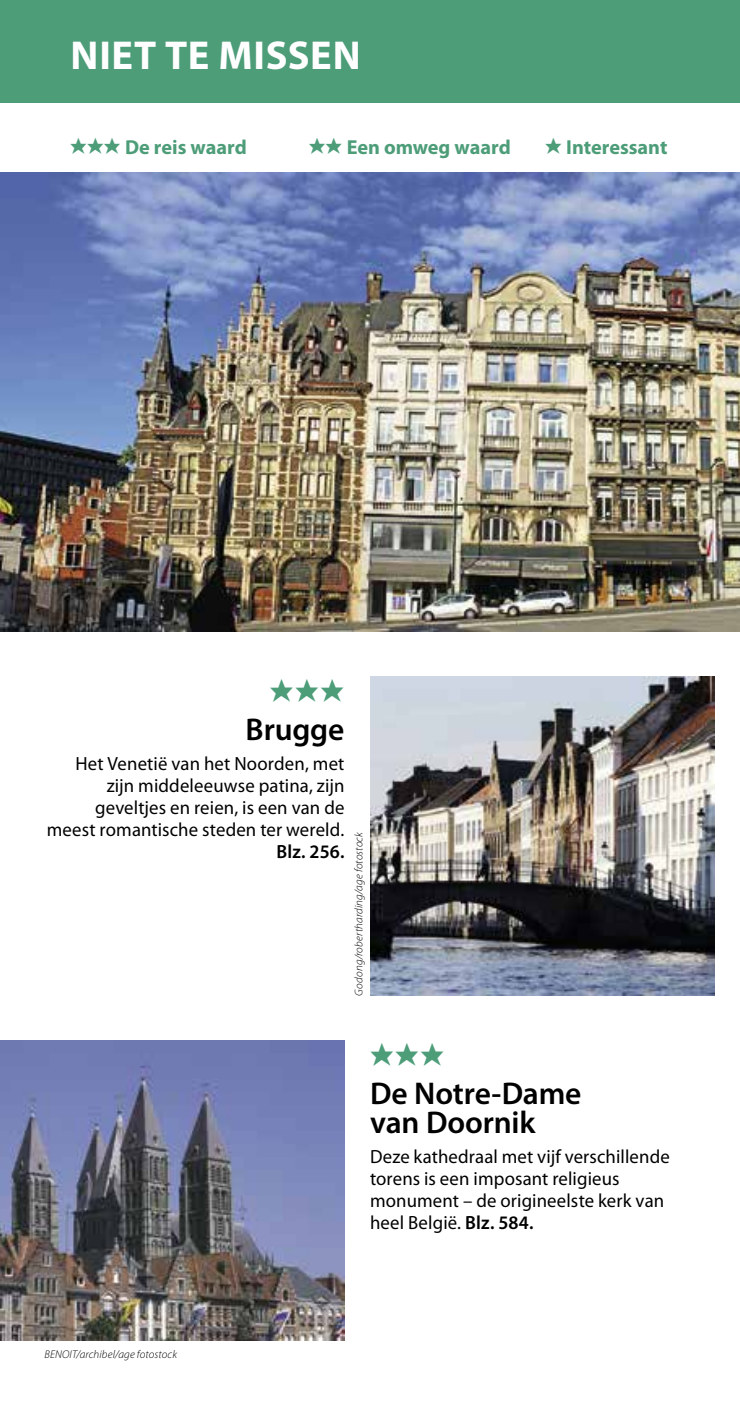
<style>
.page{position:relative;width:740px;height:1404px;background:#fff}
.page>*{position:absolute;margin:0;border:0;box-sizing:border-box;transform-origin:0 0}
.t1{font:700 40.5px "Myriad Pro";letter-spacing:.02em;color:#fff}
.t2{font:38.25px "Michelin";letter-spacing:.035em;color:#4d9d79}
.t3{font:600 31.5px/29.2px "Myriad Pro";letter-spacing:-.005em;color:#000}
.t4{font:700 20.25px "Myriad Pro";color:#4d9d79}
.t5{font:19.12px/21.8px "Myriad Pro";letter-spacing:.01em;color:#000}
.t6{font:600 19.12px "Myriad Pro";letter-spacing:.005em;color:#000}
.t7{font:italic 300 11.25px "Myriad Pro";letter-spacing:.01em;color:#000}
.s1{font-family:"Michelin";font-weight:400;font-size:27px}
.s2{font-weight:600}
</style>
<div class="page">
<div style="left:0;top:0;width:740px;height:102px;background:#4d9d79"></div>
<img style="left:0;top:1040px;width:344px;height:299px">
<img style="left:370px;top:676px;width:344px;height:319px">
<img style="left:0;top:172px;width:740px;height:459px">
<h1 class="t1" style="left:71px;top:29px;width:292px">NIET TE MISSEN</h1>
<p class="t4" style="left:70px;top:133px;width:178px"><span class="s1">aaa</span> De reis waard</p>
<p class="t4" style="left:309px;top:133px;width:204px"><span class="s1">aa</span> Een omweg waard</p>
<p class="t4" style="left:545px;top:133px;width:124px"><span class="s1">a</span> Interessant</p>
<h2 class="t2" style="left:270px;top:665px;width:76px">aaa</h2>
<h3 class="t3" style="left:246px;top:714px;width:100px">Brugge</h3>
<p class="t5" style="left:47px;top:752px;width:299px;text-align:right">Het Venetië van het Noorden, met zijn middeleeuwse patina, zijn geveltjes en reien, is een van de meest romantische steden ter wereld.</p>
<p class="t6" style="left:276px;top:839px;width:70px">Blz. 256.</p>
<p class="t7" style="left:353px;top:995px;width:165px;rotate:-90deg">Godong/robertharding/age fotostock</p>
<h2 class="t2" style="left:370px;top:1029px;width:76px">aaa</h2>
<h3 class="t3" style="left:370px;top:1077px;width:213px">De Notre-Dame van Doornik</h3>
<p class="t5" style="left:370px;top:1145px;width:301px">Deze kathedraal met vijf verschillende torens is een imposant religieus monument – de origineelste kerk van heel België. <span class="s2">Blz. 584.</span></p>
<p class="t7" style="left:45px;top:1348px;width:134px">BENOIT/archibel/age fotostock</p>
</div>
